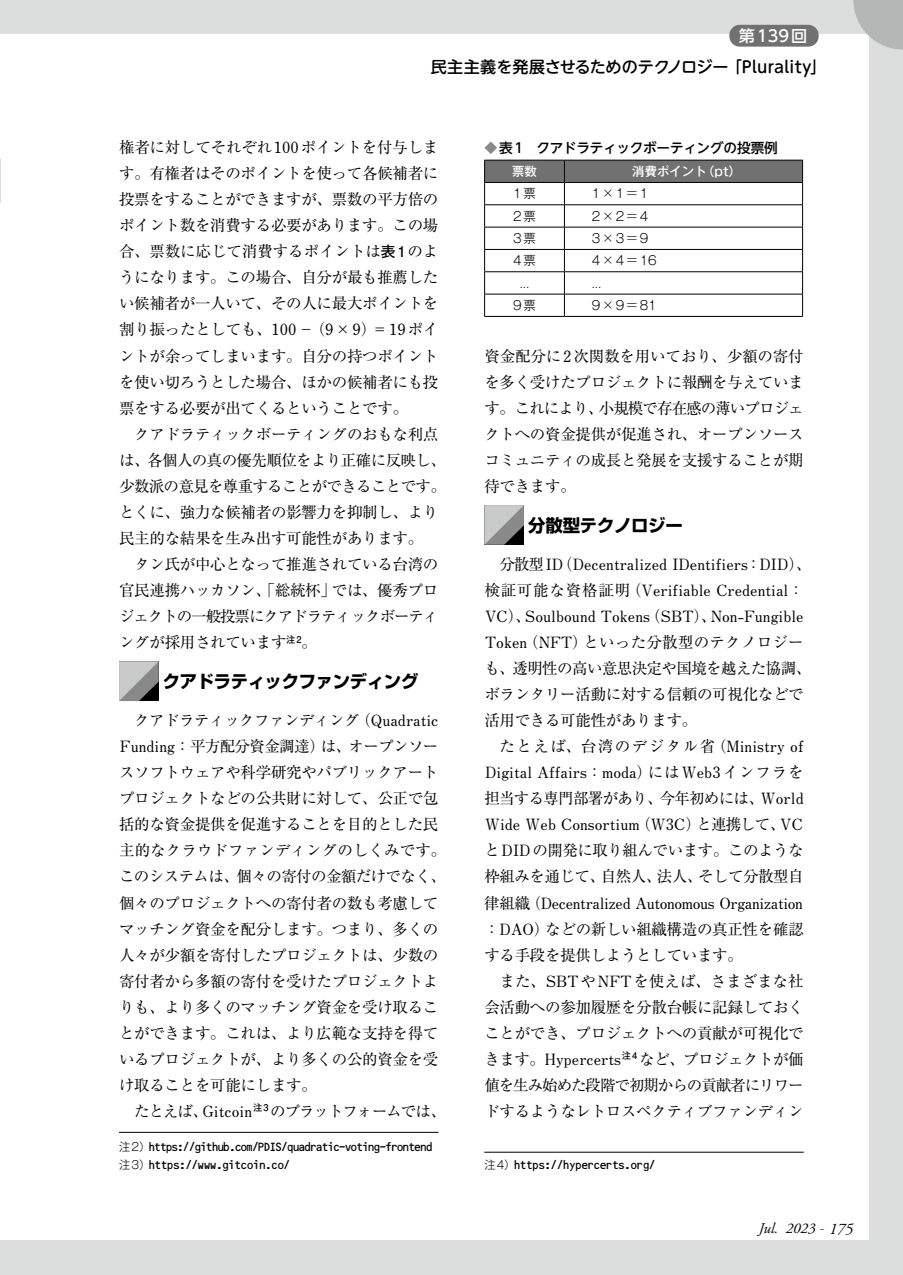
<style>
.page{position:relative;width:903px;height:1275px;background:#dcdddd}
.page>*{position:absolute;margin:0;border:0;box-sizing:border-box;transform-origin:0 0}
.t1{font:700 17.32px "Shin Go Pr 6";letter-spacing:-.015em;color:#000}
.t2{font:500 16.1px "UD Shin M Go Pr 6";color:#000}
.t3{font:500 16.1px "UD Shin Go Pr 6";letter-spacing:.065em;color:#fff}
.t4{font:15.58px/26.1px "Ryumin Pro";letter-spacing:-.02em;color:#000}
.t5{font:700 15.58px/26.1px "Futo Min A101 Pro";color:#000}
.t6{font:700 15.58px "Futo Min A101 Pro";letter-spacing:-.025em;color:#000}
.t7{font:15.58px "Ryumin Pro";letter-spacing:-.045em;color:#000}
.t8{font:italic 14.88px "Adobe Garamond Pro";color:#000}
.t9{font:500 13.65px "UD Shin Go NT Pr 6";letter-spacing:-.02em;color:#000}
.t10{font:300 12.42px "Gothic MB101 Pr 6";letter-spacing:.125em;color:#000}
.t11{font:500 12.42px "Gothic MB101 Pr 6";color:#fff}
.t12{font:12.25px/18.6px "Software Design Bsla W3";letter-spacing:-.025em;color:#000}
.t13{font:12.25px "Software Design Bsla W3";color:#000}
.s1{font-family:"Futo Min A101 Pro";font-weight:700}
.s2{font-family:"Futo Go B101 Pr 6";font-weight:700;font-size:14.88px}
.s3{font-family:"Gothic MB101 Pr 6";font-weight:300;font-size:11.2px}
.s4{font-family:"Koz Min Pro";font-weight:400;color:#898989}
.s5{font-family:"Ryumin Pro";font-weight:400}
.s6{font-family:"Helvetica Neue LT Std";font-weight:100;font-style:normal;font-size:16.1px}
.s7{font-size:16.1px}
</style>
<div class="page">
<div style="left:0;top:35px;width:868px;height:1205px;background:#fff"></div>
<svg style="left:853px;top:0;width:50px;height:50px"></svg>
<div style="left:729px;top:25px;width:90px;height:22px;background:#727171;border-radius:10px"></div>
<svg style="left:0;top:34px;width:4px;height:169px"></svg>
<svg style="left:119px;top:661px;width:40px;height:40px;background:#969797"></svg>
<hr style="left:119px;top:1132px;width:319px;height:1px;background:#000">
<svg style="left:484px;top:505px;width:40px;height:40px;background:#969797"></svg>
<hr style="left:484px;top:1152px;width:320px;height:1px;background:#000">
<hr style="left:484px;top:316px;width:80px;height:1px;background:#000">
<hr style="left:564px;top:316px;width:239px;height:1px;background:#000">
<svg style="left:484px;top:160px;width:319px;height:156px"></svg>
<p class="t3" style="left:739px;top:23px;width:70px">第139回</p>
<p class="t2" style="left:431px;top:53px;width:397px">民主主義を発展させるためのテクノロジー 「Plurality」</p>
<p class="t4" style="left:119px;top:133px;width:329px">権者に対してそれぞれ<span class="s1">100</span>ポイントを付与します。有権者はそのポイントを使って各候補者に投票をすることができますが、票数の平方倍のポイント数を消費する必要があります。この場合、票数に応じて消費するポイントは<span class="s2">表 1</span>のようになります。この場合、自分が最も推薦したい候補者が一人いて、その人に最大ポイントを割り振ったとしても、<span class="s1">100</span>－（<span class="s1">9</span>×<span class="s1">9</span>）＝<span class="s1">19</span>ポイントが余ってしまいます。自分の持つポイントを使い切ろうとした場合、ほかの候補者にも投票をする必要が出てくるということです。<br>　クアドラティックボーティングのおもな利点は、各個人の真の優先順位をより正確に反映し、少数派の意見を尊重することができることです。とくに、強力な候補者の影響力を抑制し、より民主的な結果を生み出す可能性があります。<br>　タン氏が中心となって推進されている台湾の官民連携ハッカソン、「総統杯」では、優秀プロジェクトの一般投票にクアドラティックボーティングが採用されています<sup>注2</sup>。</p>
<p class="t1" style="left:163px;top:667px;width:257px">クアドラティックファンディング</p>
<p class="t4" style="left:119px;top:706px;width:329px">　クアドラティックファンディング（<span class="s1">Quadratic<br>Funding</span>：平方配分資金調達）は、オープンソースソフトウェアや科学研究やパブリックアートプロジェクトなどの公共財に対して、公正で包括的な資金提供を促進することを目的とした民主的なクラウドファンディングのしくみです。このシステムは、個々の寄付の金額だけでなく、個々のプロジェクトへの寄付者の数も考慮してマッチング資金を配分します。つまり、多くの人々が少額を寄付したプロジェクトは、少数の寄付者から多額の寄付を受けたプロジェクトよりも、より多くのマッチング資金を受け取ることができます。これは、より広範な支持を得ているプロジェクトが、より多くの公的資金を受け取ることを可能にします。<br>　たとえば、<span class="s1">Gitcoin</span><sup>注3</sup> のプラットフォームでは、</p>
<p class="t12" style="left:119px;top:1137px;width:315px"><span class="s3">注2）</span>https://github.com/PDIS/quadratic-voting-frontend<span class="s3">注3）</span>https://www.gitcoin.co/</p>
<p class="t9" style="left:484px;top:136px;width:295px"><span class="s4">◆</span>表1　クアドラティックボーティングの投票例</p>
<p class="t11" style="left:512px;top:161px;width:26px">票数</p>
<p class="t11" style="left:632px;top:161px;width:110px">消費ポイント（pt）</p>
<p class="t10" style="left:513px;top:183px;width:24px">1票</p>
<p class="t10" style="left:592px;top:183px;width:58px">1×1＝1</p>
<p class="t10" style="left:513px;top:206px;width:24px">2票</p>
<p class="t10" style="left:592px;top:206px;width:58px">2×2＝4</p>
<p class="t10" style="left:513px;top:228px;width:24px">3票</p>
<p class="t10" style="left:592px;top:228px;width:58px">3×3＝9</p>
<p class="t10" style="left:513px;top:250px;width:24px">4票</p>
<p class="t10" style="left:592px;top:250px;width:66px">4×4＝16</p>
<p class="t10" style="left:520px;top:273px;width:11px">...</p>
<p class="t10" style="left:592px;top:273px;width:11px">...</p>
<p class="t10" style="left:513px;top:295px;width:24px">9票</p>
<p class="t10" style="left:592px;top:295px;width:66px">9×9＝81</p>
<p class="t4" style="left:484px;top:342px;width:321px;text-align:justify">資金配分に<span class="s1">2</span>次関数を用いており、少額の寄付を多く受けたプロジェクトに報酬を与えています。これにより、小規模で存在感の薄いプロジェクトへの資金提供が促進され、オープンソースコミュニティの成長と発展を支援することが期待できます。</p>
<p class="t1" style="left:528px;top:511px;width:156px">分散型テクノロジー</p>
<p class="t5" style="left:484px;top:549px;width:329px"><span class="s5">　分散型</span>ID<span class="s5">（</span>Decentralized IDentifiers<span class="s5">：</span>DID<span class="s5">）、検証可能な資格証明（</span>Verifiable Credential<span class="s5">：<br></span>VC<span class="s5">）、</span>Soulbound Tokens<span class="s5">（</span>SBT<span class="s5">）、</span>Non-Fungible</p>
<p class="t4" style="left:484px;top:628px;width:329px"><span class="s1">Token</span>（<span class="s1">NFT</span>）といった分散型のテクノロジーも、透明性の高い意思決定や国境を越えた協調、ボランタリー活動に対する信頼の可視化などで活用できる可能性があります。<br>　たとえば、台湾のデジタル省（<span class="s1">Ministry of</span></p>
<p class="t5" style="left:485px;top:757px;width:320px">Digital Affairs<span class="s5">：</span>moda<span class="s5">）には</span>Web3<span class="s5">インフラを</span></p>
<p class="t7" style="left:484px;top:786px;width:321px">担当する専門部署があり、今年初めには、<span class="s1">World</span></p>
<p class="t5" style="left:485px;top:810px;width:319px">Wide Web Consortium<span class="s5">（</span>W3C<span class="s5">）と連携して、</span>VC</p>
<p class="t4" style="left:484px;top:836px;width:321px">と<span class="s1">DID</span>の開発に取り組んでいます。このような枠組みを通じて、自然人、法人、そして分散型自</p>
<p class="t6" style="left:484px;top:890px;width:320px"><span class="s5">律組織（</span>Decentralized Autonomous Organization</p>
<p class="t4" style="left:484px;top:915px;width:321px">：<span class="s1">DAO</span>）などの新しい組織構造の真正性を確認する手段を提供しようとしています。<br>　また、<span class="s1">SBT</span>や<span class="s1">NFT</span>を使えば、さまざまな社会活動への参加履歴を分散台帳に記録しておくことができ、プロジェクトへの貢献が可視化できます。<span class="s1">Hypercerts</span><sup>注4</sup> など、プロジェクトが価値を生み始めた段階で初期からの貢献者にリワードするようなレトロスペクティブファンディン</p>
<p class="t13" style="left:484px;top:1158px;width:172px"><span class="s3">注4）</span>https://hypercerts.org/</p>
<p class="t8" style="left:759px;top:1220px;width:96px">Jul. 2023 <span class="s6">-</span> <span class="s7">175</span></p>
</div>
